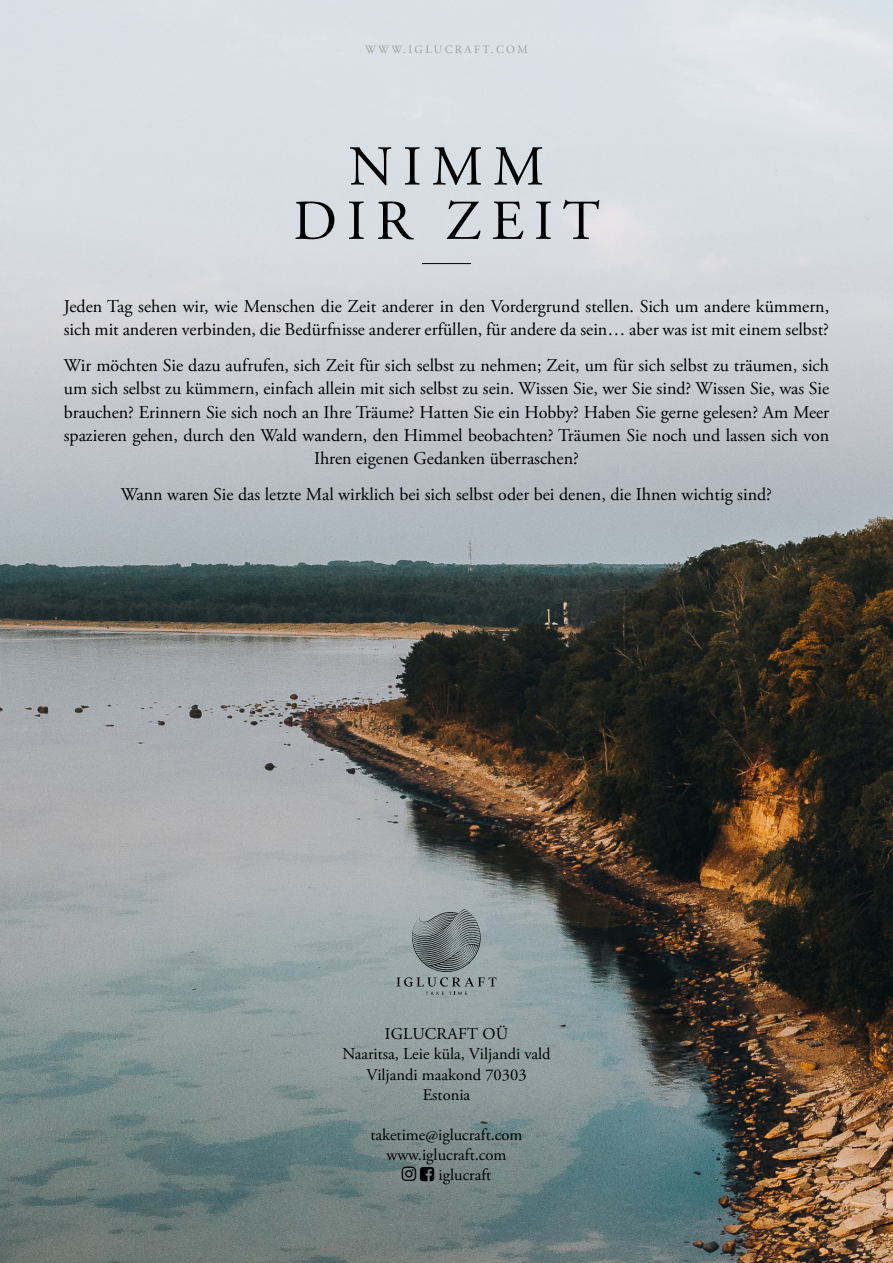
<style>
.page{position:relative;width:893px;height:1263px;background:#fff}
.page>*{position:absolute;margin:0;border:0;box-sizing:border-box;transform-origin:0 0}
.t1{font:56.25px/54.3px "Adobe Garamond Pro";letter-spacing:.175em;color:#000;text-align:center}
.t2{font:18px/23.2px "Adobe Garamond Pro";color:#000}
.t3{font:16.5px/20.1px "Adobe Garamond Pro";color:#000;text-align:center}
.t4{font:11.25px "Adobe Garamond Pro";letter-spacing:.215em;color:#9d9f97}
</style>
<div class="page">
<img style="left:0;top:0;width:893px;height:1262px">
<svg style="left:397px;top:909px;width:99px;height:86px;background:#879293"></svg>
<hr style="left:422px;top:263px;width:49px;height:1px;background:#000">
<svg style="left:402px;top:1166px;width:32px;height:15px"></svg>
<p class="t4" style="left:365px;top:42px;width:164px">WWW.IGLUCRAFT.COM</p>
<h1 class="t1" style="left:293px;top:141px;width:308px">NIMM<br>DIR ZEIT</h1>
<p class="t2" style="left:64px;top:295px;width:767px">Jeden Tag sehen wir, wie Menschen die Zeit anderer in den Vordergrund stellen. Sich um andere kümmern, sich mit anderen verbinden, die Bedürfnisse anderer erfüllen, für andere da sein… aber was ist mit einem selbst?</p>
<p class="t2" style="left:64px;top:354px;width:767px;text-align:center">Wir möchten Sie dazu aufrufen, sich Zeit für sich selbst zu nehmen; Zeit, um für sich selbst zu träumen, sich um sich selbst zu kümmern, einfach allein mit sich selbst zu sein. Wissen Sie, wer Sie sind? Wissen Sie, was Sie brauchen? Erinnern Sie sich noch an Ihre Träume? Hatten Sie ein Hobby? Haben Sie gerne gelesen? Am Meer spazieren gehen, durch den Wald wandern, den Himmel beobachten? Träumen Sie noch und lassen sich von Ihren eigenen Gedanken überraschen?</p>
<p class="t2" style="left:121px;top:483px;width:653px">Wann waren Sie das letzte Mal wirklich bei sich selbst oder bei denen, die Ihnen wichtig sind?</p>
<p class="t3" style="left:342px;top:1025px;width:210px">IGLUCRAFT OÜ<br>Naaritsa, Leie küla, Viljandi vald<br>Viljandi maakond 70303<br>Estonia</p>
<p class="t3" style="left:370px;top:1125px;width:154px">taketime@iglucraft.com</p>
<p class="t3" style="left:386px;top:1145px;width:122px">www.iglucraft.com</p>
<p class="t3" style="left:439px;top:1165px;width:54px">iglucraft</p>
</div>
